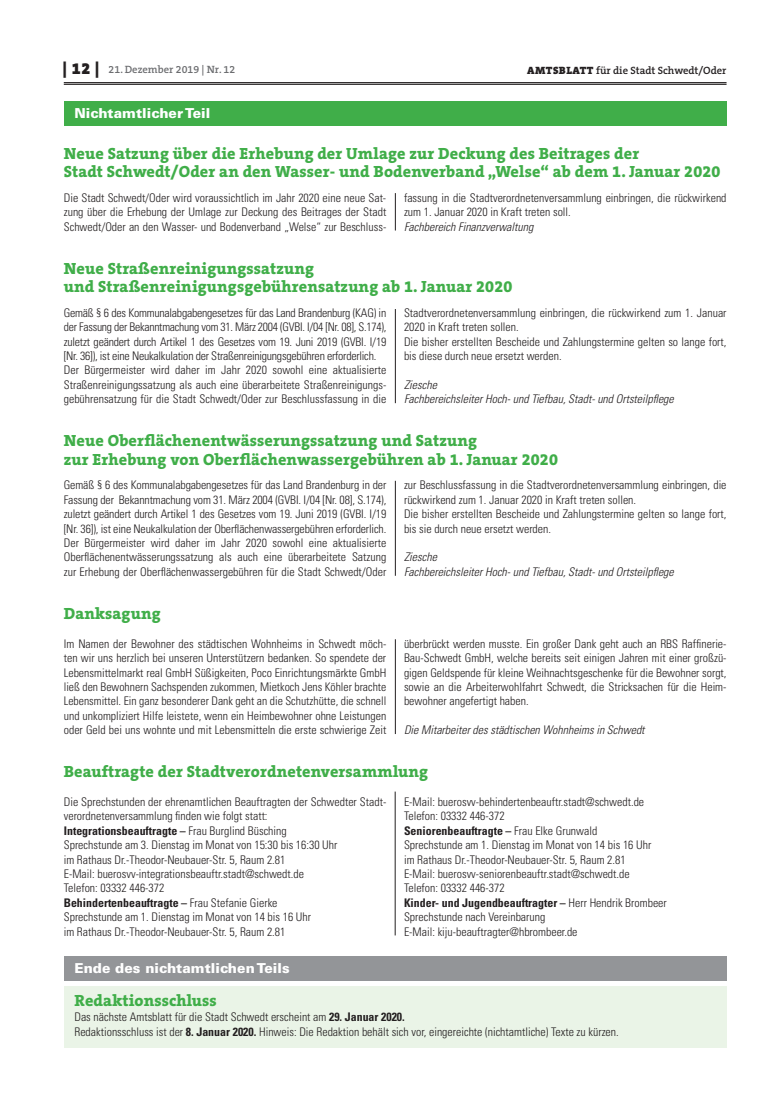
<style>
.page{position:relative;width:762px;height:1117px;background:#fff}
.page>*{position:absolute;margin:0;border:0;box-sizing:border-box;transform-origin:0 0}
.t1{font:800 16.25px/18.8px "The Serif B W8";letter-spacing:.01em;color:#40ae49}
.t2{font:900 13.75px "Univers";letter-spacing:.005em;color:#fff}
.t3{font:300 condensed 11.88px/14.4px "Univers";color:#231f20}
.t4{font:300 condensed 11.88px/14.4px "Univers";letter-spacing:-.02em;color:#231f20}
.t5{font:italic 300 condensed 11.88px/14.4px "Univers";color:#231f20}
.t6{font:600 10.62px "The Serif B W6";color:#231f20}
.t7{font:600 10.62px "The Serif B W6";color:#6c6d70}
.s1{font-family:"The Serif B W9";font-weight:900;font-size:16.25px;color:#231f20}
.s2{font-family:"The Serif B W9";font-weight:900}
.s3{font-weight:700}
</style>
<div class="page">
<hr style="left:64px;top:82px;width:662px;height:1px;background:#231f20">
<hr style="left:64px;top:84px;width:662px;height:1px;background:#231f20">
<div style="left:64px;top:101px;width:662px;height:25px;background:#40ae49"></div>
<hr style="left:395px;top:193px;width:1px;height:37px;background:#231f20">
<hr style="left:395px;top:309px;width:1px;height:94px;background:#231f20">
<hr style="left:395px;top:639px;width:1px;height:94px;background:#231f20">
<hr style="left:395px;top:791px;width:1px;height:144px;background:#231f20">
<div style="left:64px;top:986px;width:662px;height:61px;background:#eaf4e7"></div>
<div style="left:64px;top:955px;width:662px;height:25px;background:#939598"></div>
<hr style="left:395px;top:480px;width:1px;height:95px;background:#231f20">
<p class="t7" style="left:63px;top:63px;width:174px"><span class="s1">| 12 |</span> 21. Dezember 2019 | Nr. 12</p>
<p class="t6" style="left:527px;top:63px;width:201px"><span class="s2">AMTSBLATT</span> für die Stadt Schwedt/Oder</p>
<p class="t2" style="left:74px;top:104px;width:138px">Nichtamtlicher Teil</p>
<h1 class="t1" style="left:64px;top:143px;width:658px">Neue Satzung über die Erhebung der Umlage zur Deckung des Beitrages der<br>Stadt Schwedt/Oder an den Wasser- und Bodenverband „Welse“ ab dem 1. Januar 2020</h1>
<p class="t3" style="left:64px;top:190px;width:324px;text-align:justify">Die Stadt Schwedt/Oder wird voraussichtlich im Jahr 2020 eine neue Sat&shy;zung über die Erhebung der Umlage zur Deckung des Beitrages der Stadt Schwedt/Oder an den Wasser- und Bodenverband „Welse“ zur Beschluss-</p>
<p class="t3" style="left:404px;top:190px;width:324px">fassung in die Stadtverordnetenversammlung einbringen, die rückwirkend zum 1. Januar 2020 in Kraft treten soll.</p>
<p class="t5" style="left:404px;top:219px;width:131px">Fachbereich Finanzverwaltung</p>
<h1 class="t1" style="left:64px;top:258px;width:450px">Neue Straßenreinigungssatzung<br>und Straßenreinigungsgebührensatzung ab 1. Januar 2020</h1>
<p class="t4" style="left:64px;top:305px;width:324px">Gemäß § 6 des Kommunalabgabengesetzes für das Land Brandenburg (KAG) in der Fassung der Bekanntmachung vom 31. März 2004 (GVBI. I/04 [Nr. 08], S.174), zuletzt geändert durch Artikel 1 des Gesetzes vom 19. Juni 2019 (GVBI. I/19 [Nr. 36]), ist eine Neukalkulation der Straßenreinigungsgebühren erforderlich.<br>Der Bürgermeister wird daher im Jahr 2020 sowohl eine aktualisierte Straßenreinigungssatzung als auch eine überarbeitete Straßenreinigungs&shy;gebührensatzung für die Stadt Schwedt/Oder zur Beschlussfassung in die</p>
<p class="t3" style="left:404px;top:305px;width:324px">Stadtverordnetenversammlung einbringen, die rückwirkend zum 1. Januar 2020 in Kraft treten sollen.<br>Die bisher erstellten Bescheide und Zahlungstermine gelten so lange fort, bis diese durch neue ersetzt werden.</p>
<p class="t5" style="left:404px;top:377px;width:271px">Ziesche<br>Fachbereichsleiter Hoch- und Tiefbau, Stadt- und Ortsteilpflege</p>
<h1 class="t1" style="left:64px;top:431px;width:496px">Neue Oberflächenentwässerungssatzung und Satzung<br>zur Erhebung von Oberflächenwassergebühren ab 1. Januar 2020</h1>
<p class="t3" style="left:64px;top:478px;width:324px;text-align:justify">Gemäß § 6 des Kommunalabgabengesetzes für das Land Brandenburg in der Fassung der Bekanntmachung vom 31. März 2004 (GVBI. I/04 [Nr. 08], S.174), zuletzt geändert durch Artikel 1 des Gesetzes vom 19. Juni 2019 (GVBI. I/19 [Nr. 36]), ist eine Neukalkulation der Oberflächenwassergebühren erforderlich.<br>Der Bürgermeister wird daher im Jahr 2020 sowohl eine aktualisierte Oberflächenentwässerungssatzung als auch eine überarbeitete Satzung zur Erhebung der Oberflächenwassergebühren für die Stadt Schwedt/Oder</p>
<p class="t3" style="left:404px;top:478px;width:324px">zur Beschlussfassung in die Stadtverordnetenversammlung einbringen, die rückwirkend zum 1. Januar 2020 in Kraft treten sollen.<br>Die bisher erstellten Bescheide und Zahlungstermine gelten so lange fort, bis sie durch neue ersetzt werden.</p>
<p class="t5" style="left:404px;top:550px;width:271px">Ziesche<br>Fachbereichsleiter Hoch- und Tiefbau, Stadt- und Ortsteilpflege</p>
<h1 class="t1" style="left:64px;top:603px;width:98px">Danksagung</h1>
<p class="t3" style="left:64px;top:636px;width:324px;text-align:justify">Im Namen der Bewohner des städtischen Wohnheims in Schwedt möch&shy;ten wir uns herzlich bei unseren Unterstützern bedanken. So spendete der Lebensmittelmarkt real GmbH Süßigkeiten, Poco Einrichtungsmärkte GmbH ließ den Bewohnern Sachspenden zukommen, Mietkoch Jens Köhler brachte Lebensmittel. Ein ganz besonderer Dank geht an die Schutzhütte, die schnell und unkompliziert Hilfe leistete, wenn ein Heimbewohner ohne Leistungen oder Geld bei uns wohnte und mit Lebensmitteln die erste schwierige Zeit</p>
<p class="t3" style="left:404px;top:636px;width:324px;text-align:justify">überbrückt werden musste. Ein großer Dank geht auch an RBS Raffinerie-Bau-Schwedt GmbH, welche bereits seit einigen Jahren mit einer großzü&shy;gigen Geldspende für kleine Weihnachtsgeschenke für die Bewohner sorgt, sowie an die Arbeiterwohlfahrt Schwedt, die Stricksachen für die Heim&shy;bewohner angefertigt haben.</p>
<p class="t5" style="left:404px;top:722px;width:242px">Die Mitarbeiter des städtischen Wohnheims in Schwedt</p>
<h1 class="t1" style="left:64px;top:762px;width:366px">Beauftragte der Stadtverordnetenversammlung</h1>
<p class="t3" style="left:64px;top:794px;width:324px">Die Sprechstunden der ehrenamtlichen Beauftragten der Schwedter Stadt&shy;verordnetenversammlung finden wie folgt statt:<br><span class="s3">Integrationsbeauftragte –</span> Frau Burglind Büsching<br>Sprechstunde am 3. Dienstag im Monat von 15:30 bis 16:30 Uhr<br>im Rathaus Dr.-Theodor-Neubauer-Str. 5, Raum 2.81<br>E-Mail: buerosvv-integrationsbeauftr.stadt@schwedt.de<br>Telefon: 03332 446-372<br><span class="s3">Behindertenbeauftragte –</span> Frau Stefanie Gierke<br>Sprechstunde am 1. Dienstag im Monat von 14 bis 16 Uhr<br>im Rathaus Dr.-Theodor-Neubauer-Str. 5, Raum 2.81</p>
<p class="t3" style="left:404px;top:794px;width:264px">E-Mail: buerosvv-behindertenbeauftr.stadt@schwedt.de Telefon: 03332 446-372<br><span class="s3">Seniorenbeauftragte –</span> Frau Elke Grunwald<br>Sprechstunde am 1. Dienstag im Monat von 14 bis 16 Uhr<br>im Rathaus Dr.-Theodor-Neubauer-Str. 5, Raum 2.81<br>E-Mail: buerosvv-seniorenbeauftr.stadt@schwedt.de<br>Telefon: 03332 446-372<br><span class="s3">Kinder- und Jugendbeauftragter –</span> Herr Hendrik Brombeer Sprechstunde nach Vereinbarung<br>E-Mail: kiju-beauftragter@hbrombeer.de</p>
<p class="t2" style="left:74px;top:959px;width:217px">Ende des nichtamtlichen Teils</p>
<h1 class="t1" style="left:74px;top:990px;width:144px">Redaktionsschluss</h1>
<p class="t3" style="left:74px;top:1009px;width:546px">Das nächste Amtsblatt für die Stadt Schwedt erscheint am <span class="s3">29. Januar 2020.<br></span>Redaktionsschluss ist der <span class="s3">8. Januar 2020.</span> Hinweis: Die Redaktion behält sich vor, eingereichte (nichtamtliche) Texte zu kürzen.</p>
</div>
